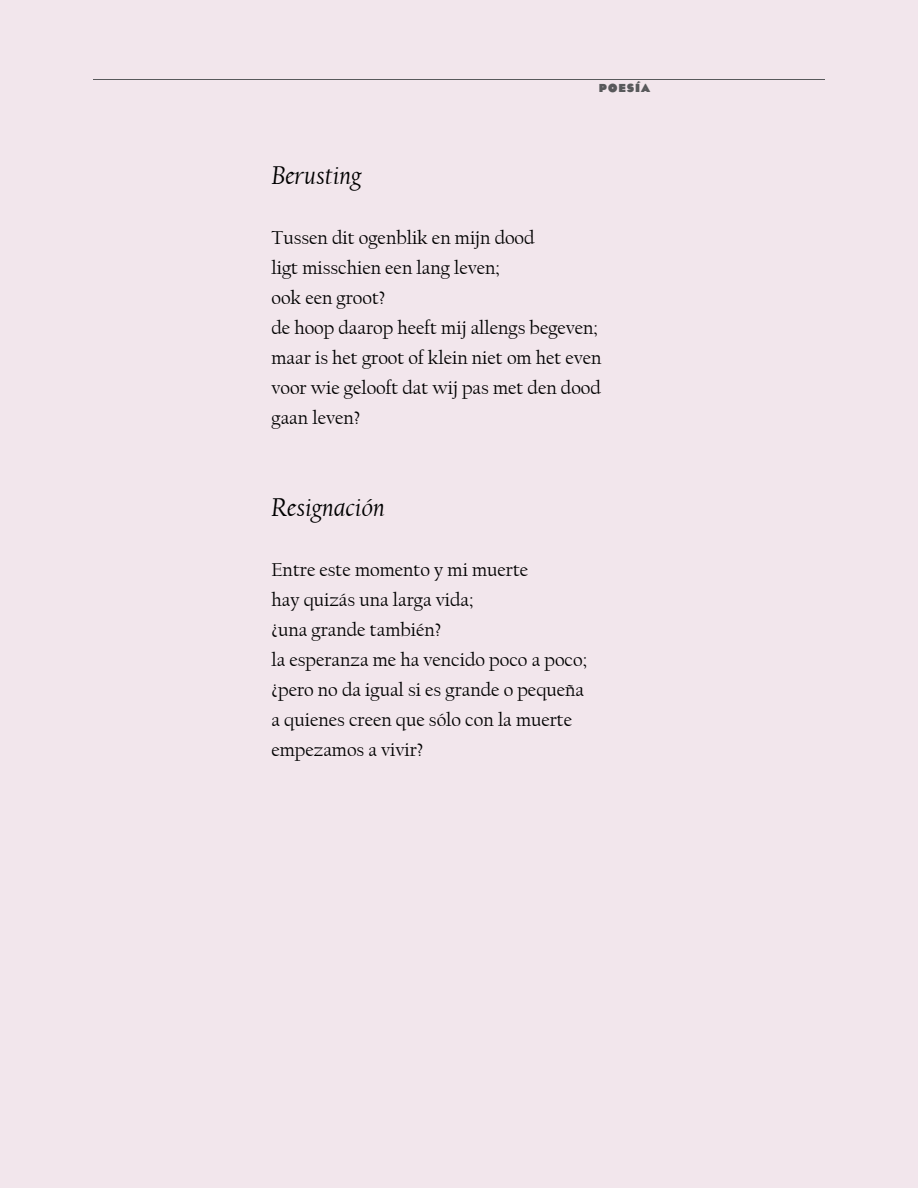
<style>
.page{position:relative;width:918px;height:1188px;background:#f2e6ec}
.page>*{position:absolute;margin:0;border:0;box-sizing:border-box;transform-origin:0 0}
.t1{font:italic 27px "Californian FB";color:#000}
.t2{font:19.5px/30px "Californian FB";color:#000}
.t3{font:900 12px "Eagle";letter-spacing:.075em;color:#58595b}
</style>
<div class="page">
<hr style="left:93px;top:79px;width:732px;height:1px;background:#58595b">
<p class="t3" style="left:599px;top:81px;width:53px">POESÍA</p>
<h1 class="t1" style="left:271px;top:160px;width:91px">Berusting</h1>
<p class="t2" style="left:271px;top:223px;width:332px">Tussen dit ogenblik en mijn dood<br>ligt misschien een lang leven;<br>ook een groot?<br>de hoop daarop heeft mij allengs begeven; maar is het groot of klein niet om het even voor wie gelooft dat wij pas met den dood gaan leven?</p>
<h1 class="t1" style="left:271px;top:492px;width:115px">Resignación</h1>
<p class="t2" style="left:271px;top:555px;width:317px">Entre este momento y mi muerte<br>hay quizás una larga vida;<br>¿una grande también?<br>la esperanza me ha vencido poco a poco; ¿pero no da igual si es grande o pequeña a quienes creen que sólo con la muerte empezamos a vivir?</p>
</div>
